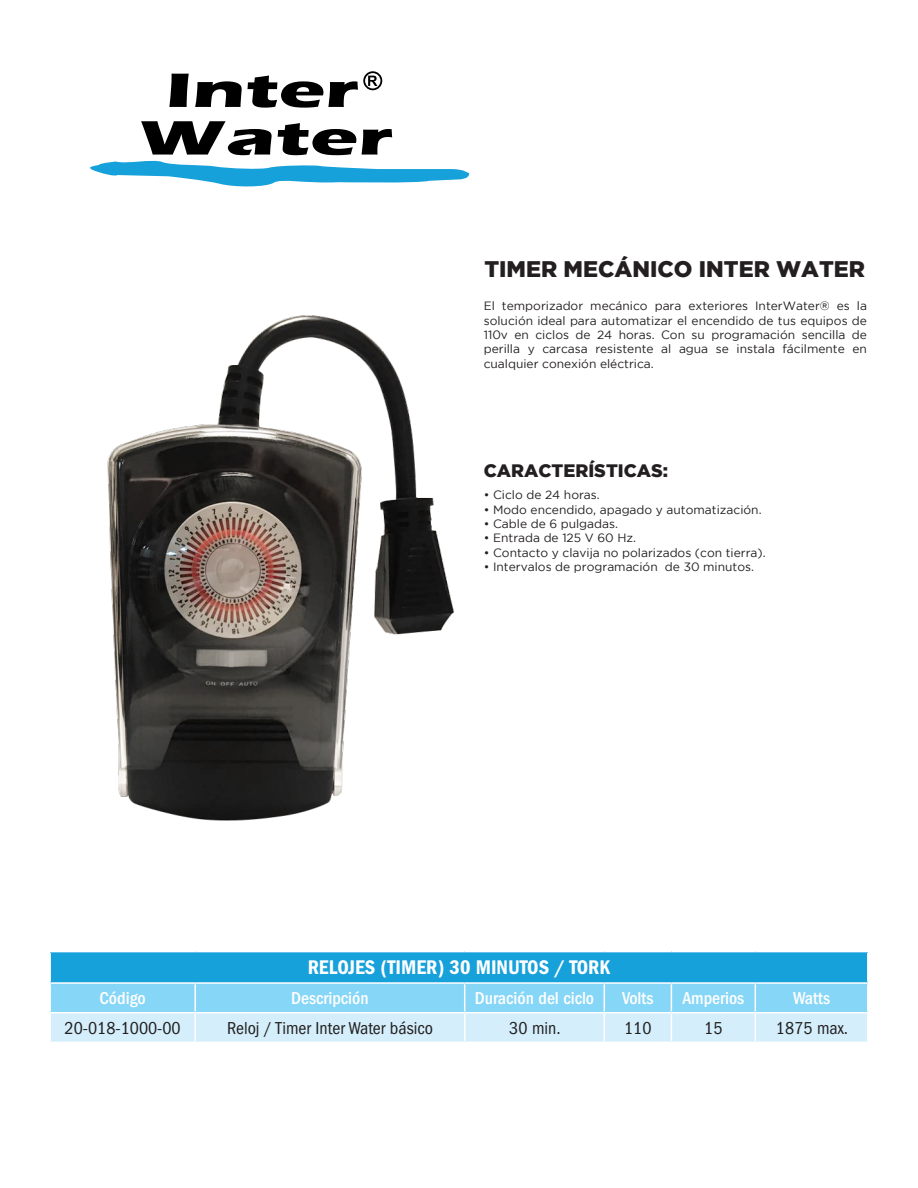
<style>
.page{position:relative;width:918px;height:1188px;background:#fff}
.page>*{position:absolute;margin:0;border:0;box-sizing:border-box;transform-origin:0 0}
.t1{font:900 22.5px "Gotham";color:#231f20}
.t2{font:20.4px "ITC Franklin Gothic Std Dm Cd";color:#fff}
.t3{font:900 18px "Gotham";color:#231f20}
.t4{font:condensed 17.85px "ITC Franklin Gothic Std";color:#231f20}
.t5{font:500 condensed 17.85px "ITC Franklin Gothic Std";color:#fff}
.t6{font:12px/14.4px "Gotham";color:#231f20;text-align:justify}
</style>
<div class="page">
<svg style="left:169px;top:74px;width:20px;height:33px"></svg>
<svg style="left:195px;top:71px;width:187px;height:37px"></svg>
<svg style="left:90px;top:121px;width:379px;height:66px"></svg>
<img style="left:107px;top:315px;width:347px;height:506px">
<div style="left:50px;top:952px;width:818px;height:31px;background:#16a1db"></div>
<hr style="left:867px;top:953px;width:2px;height:29px;background:#fff">
<hr style="left:49px;top:953px;width:2px;height:29px;background:#fff">
<hr style="left:49px;top:982px;width:146px;height:2px;background:#fff">
<hr style="left:195px;top:982px;width:270px;height:2px;background:#fff">
<hr style="left:465px;top:982px;width:139px;height:2px;background:#fff">
<hr style="left:604px;top:982px;width:67px;height:2px;background:#fff">
<hr style="left:671px;top:982px;width:84px;height:2px;background:#fff">
<hr style="left:755px;top:982px;width:114px;height:2px;background:#fff">
<svg style="left:50px;top:983px;width:818px;height:59px;background:#b0e3f9"></svg>
<hr style="left:49px;top:984px;width:2px;height:27px;background:#fff">
<hr style="left:49px;top:1012px;width:146px;height:1px;background:#fff">
<hr style="left:195px;top:1012px;width:270px;height:1px;background:#fff">
<hr style="left:465px;top:1012px;width:139px;height:1px;background:#fff">
<hr style="left:604px;top:1012px;width:67px;height:1px;background:#fff">
<hr style="left:671px;top:1012px;width:84px;height:1px;background:#fff">
<hr style="left:755px;top:1012px;width:114px;height:1px;background:#fff">
<h1 class="t1" style="left:484px;top:256px;width:382px">TIMER MECÁNICO INTER WATER</h1>
<p class="t6" style="left:484px;top:299px;width:385px">El temporizador mecánico para exteriores InterWater® es la solución ideal para automatizar el encendido de tus equipos de 110v en ciclos de 24 horas. Con su programación sencilla de perilla y carcasa resistente al agua se instala fácilmente en cualquier conexión eléctrica.</p>
<h3 class="t3" style="left:484px;top:460px;width:186px">CARACTERÍSTICAS:</h3>
<p class="t6" style="left:484px;top:488px;width:118px">• Ciclo de 24 horas.</p>
<p class="t6" style="left:484px;top:502px;width:279px">• Modo encendido, apagado y automatización.</p>
<p class="t6" style="left:484px;top:516px;width:136px">• Cable de 6 pulgadas.</p>
<p class="t6" style="left:484px;top:531px;width:154px">• Entrada de 125 V 60 Hz.</p>
<p class="t6" style="left:484px;top:545px;width:283px">• Contacto y clavija no polarizados (con tierra).</p>
<p class="t6" style="left:484px;top:560px;width:272px">• Intervalos de programación de 30 minutos.</p>
<h2 class="t2" style="left:308px;top:956px;width:304px">RELOJES (TIMER) 30 MINUTOS / TORK</h2>
<h3 class="t5" style="left:100px;top:988px;width:48px">Código</h3>
<h3 class="t5" style="left:291px;top:988px;width:79px">Descripción</h3>
<h3 class="t5" style="left:475px;top:988px;width:121px">Duración del ciclo</h3>
<h3 class="t5" style="left:622px;top:988px;width:33px">Volts</h3>
<h3 class="t5" style="left:682px;top:988px;width:63px">Amperios</h3>
<h3 class="t5" style="left:793px;top:988px;width:38px">Watts</h3>
<h3 class="t4" style="left:65px;top:1018px;width:118px">20-018-1000-00</h3>
<h3 class="t4" style="left:227px;top:1018px;width:207px">Reloj / Timer Inter Water básico</h3>
<h3 class="t4" style="left:509px;top:1018px;width:53px">30 min.</h3>
<h3 class="t4" style="left:624px;top:1018px;width:29px">110</h3>
<h3 class="t4" style="left:704px;top:1018px;width:20px">15</h3>
<h3 class="t4" style="left:776px;top:1018px;width:74px">1875 max.</h3>
</div>
